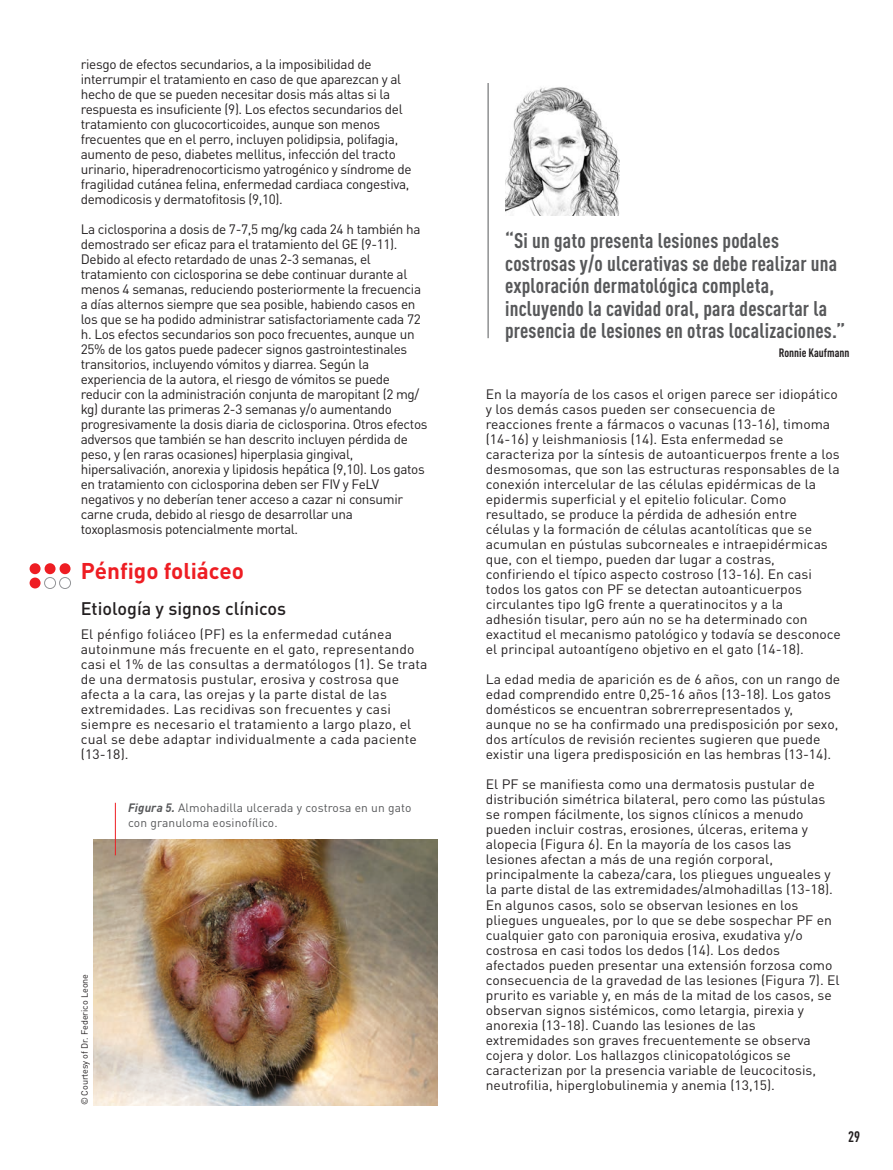
<style>
.page{position:relative;width:893px;height:1170px;background:#fff}
.page>*{position:absolute;margin:0;border:0;box-sizing:border-box;transform-origin:0 0}
.inter_niveau_1{font:700 22.5px "DIN Pro";color:#ee1d23}
.exergue{font:700 condensed 21px/22.5px "DIN Pro";letter-spacing:.01em;color:#57585a}
.inter_niveau2{font:500 18px "DIN Pro";color:#231f20}
.t1{font:700 condensed 15px "DIN Pro";color:#231f20}
.GB_texte_courant{font:13.5px/15px "DIN Pro";color:#231f20}
.GB_texte_courant-2{font:13.5px/15px "DIN Pro";letter-spacing:-.025em;color:#231f20}
.titre_legende_BAS{font:12px/15px "DIN Pro";letter-spacing:.01em;color:#57585a}
.signature_exergue{font:700 condensed 12px "DIN Pro";color:#231f20}
.t2{font:9px "DIN Pro";letter-spacing:-.005em;color:#231f20}
.s1{font-weight:700;font-style:italic}
</style>
<div class="page">
<div style="left:30px;top:563px;width:11px;height:11px;background:#ee1d23;border-radius:50%"></div>
<div style="left:45px;top:563px;width:11px;height:11px;background:#ee1d23;border-radius:50%"></div>
<div style="left:60px;top:563px;width:11px;height:11px;background:#ee1d23;border-radius:50%"></div>
<div style="left:30px;top:577px;width:11px;height:11px;background:#ee1d23;border-radius:50%"></div>
<div style="left:44px;top:577px;width:12px;height:12px;border:1px solid #939598;border-radius:50%"></div>
<div style="left:59px;top:577px;width:12px;height:12px;border:1px solid #939598;border-radius:50%"></div>
<hr style="left:488px;top:83px;width:1px;height:255px;background:#57585a">
<img style="left:505px;top:87px;width:115px;height:128px">
<img style="left:93px;top:839px;width:345px;height:266px">
<hr style="left:115px;top:802px;width:1px;height:53px;background:#ee1d23">
<p class="GB_texte_courant-2" style="left:81px;top:56px;width:332px">riesgo de efectos secundarios, a la imposibilidad de interrumpir el tratamiento en caso de que aparezcan y al hecho de que se pueden necesitar dosis más altas si la respuesta es insuficiente (9). Los efectos secundarios del tratamiento con glucocorticoides, aunque son menos frecuentes que en el perro, incluyen polidipsia, polifagia, aumento de peso, diabetes mellitus, infección del tracto urinario, hiperadrenocorticismo yatrogénico y síndrome de fragilidad cutánea felina, enfermedad cardiaca congestiva, demodicosis y dermatofitosis (9,10).</p>
<p class="GB_texte_courant-2" style="left:81px;top:221px;width:348px">La ciclosporina a dosis de 7-7,5 mg/kg cada 24 h también ha demostrado ser eficaz para el tratamiento del GE (9-11).<br>Debido al efecto retardado de unas 2-3 semanas, el tratamiento con ciclosporina se debe continuar durante al menos 4 semanas, reduciendo posteriormente la frecuencia a días alternos siempre que sea posible, habiendo casos en los que se ha podido administrar satisfactoriamente cada 72 h. Los efectos secundarios son poco frecuentes, aunque un 25% de los gatos puede padecer signos gastrointestinales transitorios, incluyendo vómitos y diarrea. Según la experiencia de la autora, el riesgo de vómitos se puede reducir con la administración conjunta de maropitant (2 mg/ kg) durante las primeras 2-3 semanas y/o aumentando progresivamente la dosis diaria de ciclosporina. Otros efectos adversos que también se han descrito incluyen pérdida de peso, y (en raras ocasiones) hiperplasia gingival, hipersalivación, anorexia y lipidosis hepática (9,10). Los gatos en tratamiento con ciclosporina deben ser FIV y FeLV negativos y no deberían tener acceso a cazar ni consumir carne cruda, debido al riesgo de desarrollar una toxoplasmosis potencialmente mortal.</p>
<p class="inter_niveau_1" style="left:81px;top:552px;width:165px">Pénfigo foliáceo</p>
<p class="inter_niveau2" style="left:81px;top:596px;width:207px">Etiología y signos clínicos</p>
<p class="GB_texte_courant" style="left:81px;top:626px;width:348px">El pénfigo foliáceo (PF) es la enfermedad cutánea autoinmune más frecuente en el gato, representando casi el 1% de las consultas a dermatólogos (1). Se trata de una dermatosis pustular, erosiva y costrosa que afecta a la cara, las orejas y la parte distal de las extremidades. Las recidivas son frecuentes y casi siempre es necesario el tratamiento a largo plazo, el cual se debe adaptar individualmente a cada paciente (13-18).</p>
<p class="titre_legende_BAS" style="left:128px;top:799px;width:285px"><span class="s1">Figura 5.</span> Almohadilla ulcerada y costrosa en un gato con granuloma eosinofílico.</p>
<p class="t2" style="left:78px;top:1105px;width:133px;rotate:-90deg">© Courtesy of Dr. Federico Leone</p>
<p class="exergue" style="left:505px;top:227px;width:341px">“Si un gato presenta lesiones podales costrosas y/o ulcerativas se debe realizar una exploración dermatológica completa, incluyendo la cavidad oral, para descartar la presencia de lesiones en otras localizaciones.”</p>
<p class="signature_exergue" style="left:779px;top:344px;width:72px">Ronnie Kaufmann</p>
<p class="GB_texte_courant" style="left:486px;top:386px;width:357px">En la mayoría de los casos el origen parece ser idiopático y los demás casos pueden ser consecuencia de reacciones frente a fármacos o vacunas (13-16), timoma (14-16) y leishmaniosis (14). Esta enfermedad se caracteriza por la síntesis de autoanticuerpos frente a los desmosomas, que son las estructuras responsables de la conexión intercelular de las células epidérmicas de la epidermis superficial y el epitelio folicular. Como resultado, se produce la pérdida de adhesión entre células y la formación de células acantolíticas que se acumulan en pústulas subcorneales e intraepidérmicas que, con el tiempo, pueden dar lugar a costras, confiriendo el típico aspecto costroso (13-16). En casi todos los gatos con PF se detectan autoanticuerpos circulantes tipo IgG frente a queratinocitos y a la adhesión tisular, pero aún no se ha determinado con exactitud el mecanismo patológico y todavía se desconoce el principal autoantígeno objetivo en el gato (14-18).</p>
<p class="GB_texte_courant" style="left:486px;top:671px;width:356px">La edad media de aparición es de 6 años, con un rango de edad comprendido entre 0,25-16 años (13-18). Los gatos domésticos se encuentran sobrerrepresentados y, aunque no se ha confirmado una predisposición por sexo, dos artículos de revisión recientes sugieren que puede existir una ligera predisposición en las hembras (13-14).</p>
<p class="GB_texte_courant" style="left:486px;top:776px;width:355px">El PF se manifiesta como una dermatosis pustular de distribución simétrica bilateral, pero como las pústulas se rompen fácilmente, los signos clínicos a menudo pueden incluir costras, erosiones, úlceras, eritema y alopecia (Figura 6). En la mayoría de los casos las lesiones afectan a más de una región corporal, principalmente la cabeza/cara, los pliegues ungueales y la parte distal de las extremidades/almohadillas (13-18).<br>En algunos casos, solo se observan lesiones en los pliegues ungueales, por lo que se debe sospechar PF en cualquier gato con paroniquia erosiva, exudativa y/o costrosa en casi todos los dedos (14). Los dedos afectados pueden presentar una extensión forzosa como consecuencia de la gravedad de las lesiones (Figura 7). El prurito es variable y, en más de la mitad de los casos, se observan signos sistémicos, como letargia, pirexia y anorexia (13-18). Cuando las lesiones de las extremidades son graves frecuentemente se observa cojera y dolor. Los hallazgos clinicopatológicos se caracterizan por la presencia variable de leucocitosis, neutrofilia, hiperglobulinemia y anemia (13,15).</p>
<p class="t1" style="left:848px;top:1125px;width:14px">29</p>
</div>
